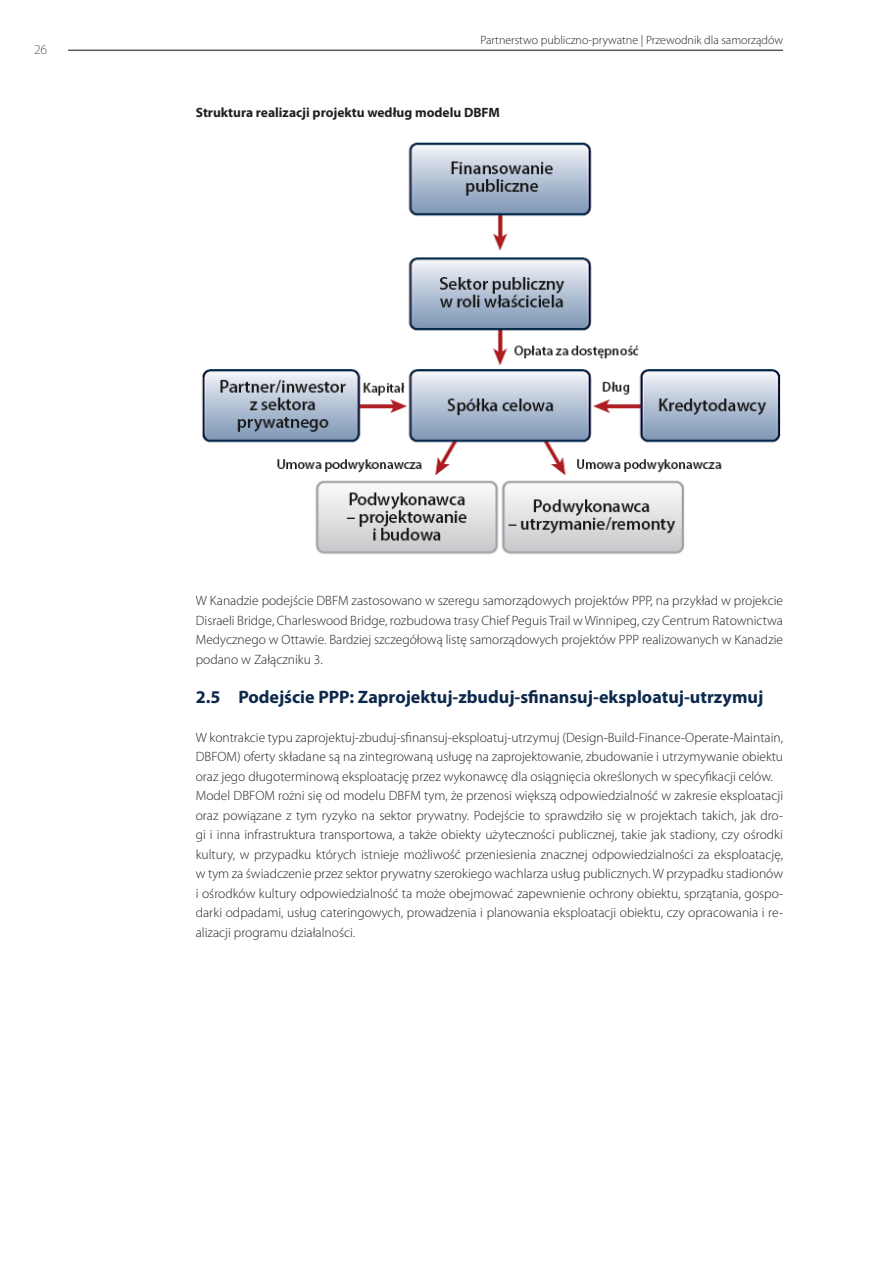
<style>
.page{position:relative;width:881px;height:1272px;background:#fff}
.page>*{position:absolute;margin:0;border:0;box-sizing:border-box;transform-origin:0 0}
.srodtytul2{font:700 18px "Myriad Pro";color:#0c284b}
.text{font:300 13.5px/19.5px "Myriad Pro";color:#231f20;text-align:justify}
.text-2{font:700 13.5px "Myriad Pro";color:#231f20}
.t1{font:300 13.5px "Myriad Pro";color:#57585a}
.t2{font:300 12px "Myriad Pro";color:#231f20}
</style>
<div class="page">
<hr style="left:68px;top:50px;width:714px;height:1px;background:#57585a">
<img style="left:202px;top:142px;width:579px;height:413px">
<p class="t1" style="left:34px;top:41px;width:15px">26</p>
<p class="t2" style="left:480px;top:33px;width:304px">Partnerstwo publiczno-prywatne | Przewodnik dla samorządów</p>
<p class="text-2" style="left:196px;top:104px;width:305px">Struktura realizacji projektu według modelu DBFM</p>
<p class="text" style="left:196px;top:590px;width:588px">W Kanadzie podejście DBFM zastosowano w szeregu samorządowych projektów PPP, na przykład w projekcie Disraeli Bridge, Charleswood Bridge, rozbudowa trasy Chief Peguis Trail w Winnipeg, czy Centrum Ratownictwa Medycznego w Ottawie. Bardziej szczegółową listę samorządowych projektów PPP realizowanych w Kanadzie podano w Załączniku 3.</p>
<p class="srodtytul2" style="left:196px;top:684px;width:568px">2.5 Podejście PPP: Zaprojektuj-zbuduj-sfinansuj-eksploatuj-utrzymuj</p>
<p class="text" style="left:196px;top:727px;width:588px">W kontrakcie typu zaprojektuj-zbuduj-sfinansuj-eksploatuj-utrzymuj (Design-Build-Finance-Operate-Maintain, DBFOM) oferty składane są na zintegrowaną usługę na zaprojektowanie, zbudowanie i utrzymywanie obiektu oraz jego długoterminową eksploatację przez wykonawcę dla osiągnięcia określonych w specyfikacji celów.</p>
<p class="text" style="left:196px;top:785px;width:588px">Model DBFOM rożni się od modelu DBFM tym, że przenosi większą odpowiedzialność w zakresie eksploatacji oraz powiązane z tym ryzyko na sektor prywatny. Podejście to sprawdziło się w projektach takich, jak dro&shy;gi i inna infrastruktura transportowa, a także obiekty użyteczności publicznej, takie jak stadiony, czy ośrodki kultury, w przypadku których istnieje możliwość przeniesienia znacznej odpowiedzialności za eksploatację, w tym za świadczenie przez sektor prywatny szerokiego wachlarza usług publicznych. W przypadku stadionów i ośrodków kultury odpowiedzialność ta może obejmować zapewnienie ochrony obiektu, sprzątania, gospo&shy;darki odpadami, usług cateringowych, prowadzenia i planowania eksploatacji obiektu, czy opracowania i re&shy;alizacji programu działalności.</p>
</div>
